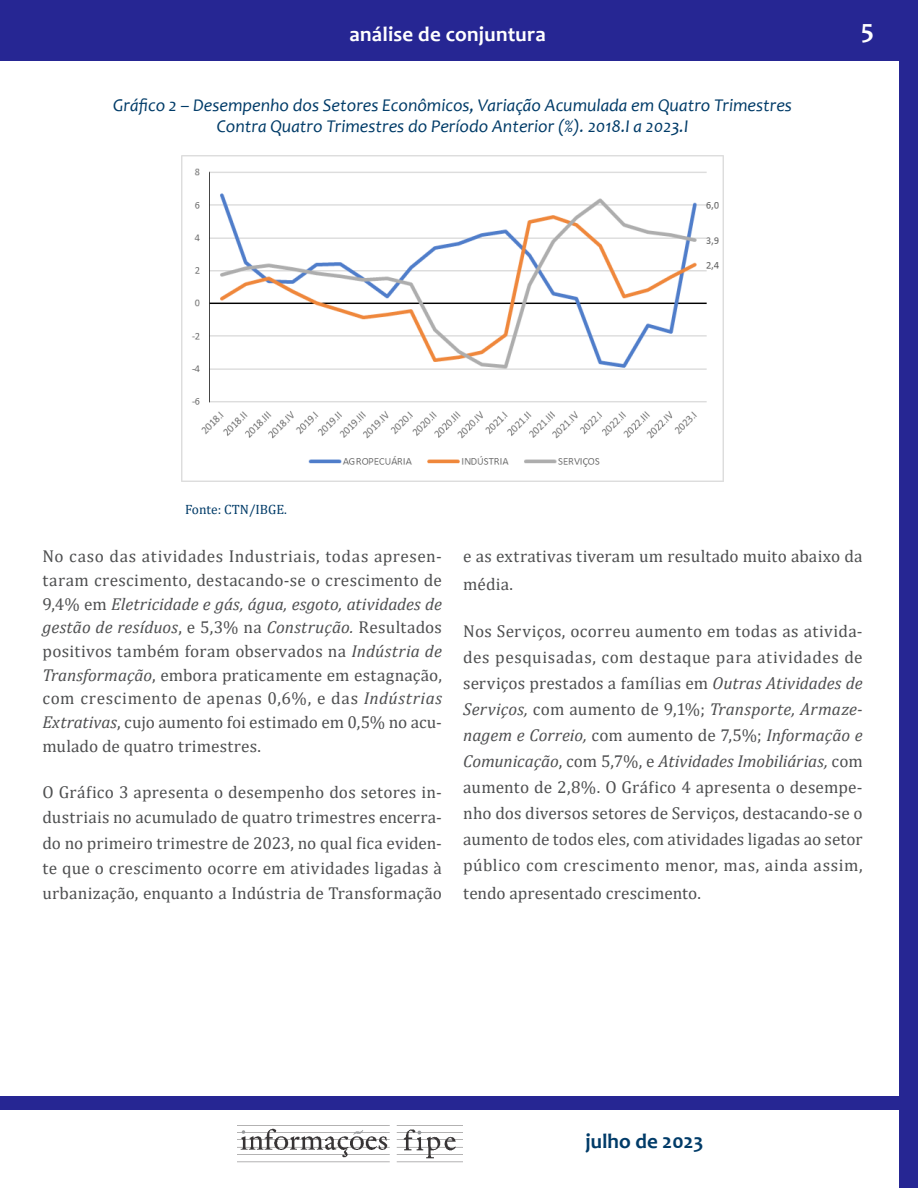
<style>
.page{position:relative;width:918px;height:1188px;background:#fff}
.page>*{position:absolute;margin:0;border:0;box-sizing:border-box;transform-origin:0 0}
.t1{font:700 27px "Candara";color:#fff}
.t2{font:700 21px "Candara";letter-spacing:.01em;color:#fff}
.t3{font:700 21px "Candara";color:#003b68}
.t4{font:italic 18px/21.6px "Candara";color:#003b68;text-align:center}
.t5{font:17.25px/26.2px "Cambria";letter-spacing:.01em;color:#4e4f50;text-align:justify}
.t6{font:13.5px "Cambria";color:#003b68}
.s1{font-style:italic}
</style>
<div class="page">
<div style="left:899px;top:0;width:19px;height:1188px;background:#262693"></div>
<div style="left:0;top:0;width:918px;height:61px;background:#262693"></div>
<img style="left:238px;top:1128px;width:225px;height:35px">
<div style="left:0;top:1097px;width:918px;height:13px;background:#262693"></div>
<img style="left:182px;top:156px;width:541px;height:325px">
<p class="t2" style="left:350px;top:21px;width:198px">análise de conjuntura</p>
<h1 class="t1" style="left:861px;top:12px;width:14px">5</h1>
<p class="t4" style="left:113px;top:94px;width:680px">Gráfico 2 – Desempenho dos Setores Econômicos, Variação Acumulada em Quatro Trimestres<br>Contra Quatro Trimestres do Período Anterior (%). 2018.I a 2023.I</p>
<p class="t6" style="left:185px;top:501px;width:103px">Fonte: CTN/IBGE.</p>
<p class="t5" style="left:43px;top:545px;width:401px;line-height:23.7px">No caso das atividades Industriais, todas apresen&shy;taram crescimento, destacando-se o crescimento de 9,4% em <span class="s1">Eletricidade e gás, água, esgoto, atividades de gestão de resíduos</span>, e 5,3% na <span class="s1">Construção.</span> Resultados positivos também foram observados na <span class="s1">Indústria de Transformação</span>, embora praticamente em estagnação, com crescimento de apenas 0,6%, e das <span class="s1">Indústrias Extrativas</span>, cujo aumento foi estimado em 0,5% no acu&shy;mulado de quatro trimestres.</p>
<p class="t5" style="left:43px;top:780px;width:401px;line-height:25.2px">O Gráfico 3 apresenta o desempenho dos setores in&shy;dustriais no acumulado de quatro trimestres encerra&shy;do no primeiro trimestre de 2023, no qual fica eviden&shy;te que o crescimento ocorre em atividades ligadas à urbanização, enquanto a Indústria de Transformação</p>
<p class="t5" style="left:463px;top:543px;width:401px;line-height:27.5px">e as extrativas tiveram um resultado muito abaixo da média.</p>
<p class="t5" style="left:463px;top:618px;width:401px">Nos Serviços, ocorreu aumento em todas as ativida&shy;des pesquisadas, com destaque para atividades de serviços prestados a famílias em <span class="s1">Outras Atividades de Serviços,</span> com aumento de 9,1%; <span class="s1">Transporte, Armaze&shy;nagem e Correio,</span> com aumento de 7,5%; <span class="s1">Informação e Comunicação</span>, com 5,7%, e <span class="s1">Atividades Imobiliárias,</span> com aumento de 2,8%. O Gráfico 4 apresenta o desempe&shy;nho dos diversos setores de Serviços, destacando-se o aumento de todos eles, com atividades ligadas ao setor público com crescimento menor, mas, ainda assim, tendo apresentado crescimento.</p>
<p class="t3" style="left:586px;top:1128px;width:119px">julho de 2023</p>
</div>
